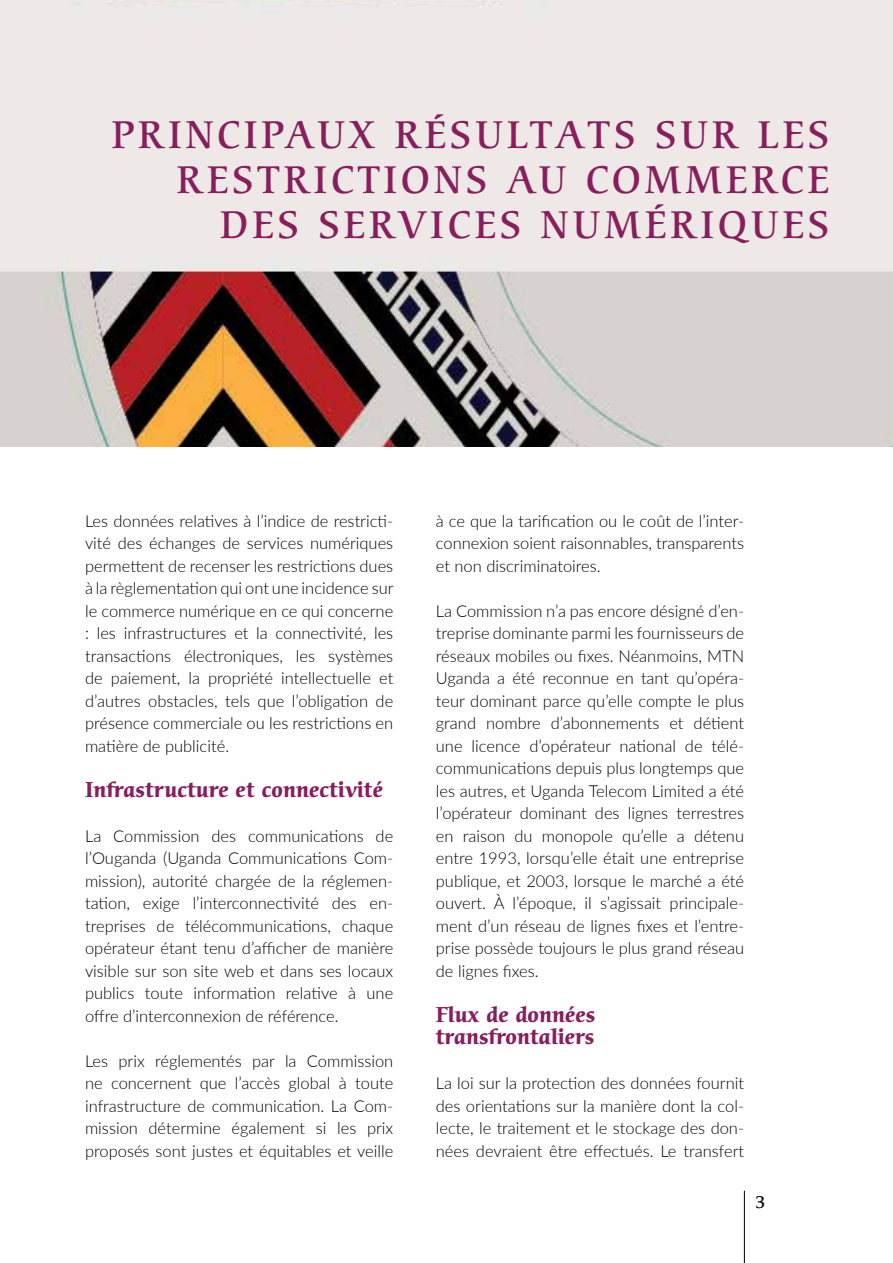
<style>
.page{position:relative;width:893px;height:1263px;background:#fff}
.page>*{position:absolute;margin:0;border:0;box-sizing:border-box;transform-origin:0 0}
.t1{font:500 37.5px/45px "Cerigo Std";letter-spacing:.1em;color:#881e5d;text-align:right}
.t2{font:700 21px/22.5px "Cerigo Std";color:#881e5d}
.t3{font:300 16.5px/22.5px "Lato";color:#000;text-align:justify}
.t4{font:500 16.5px "Cerigo Std";color:#000}
</style>
<div class="page">
<img style="left:0;top:0;width:893px;height:446px">
<hr style="left:744px;top:1191px;width:1px;height:72px;background:#000">
<h1 class="t1" style="left:112px;top:114px;width:719px">PRINCIPAUX RÉSULTATS SUR LES<br>RESTRICTIONS AU COMMERCE<br>DES SERVICES NUMÉRIQUES</h1>
<p class="t3" style="left:85px;top:509px;width:310px">Les données relatives à l’indice de restricti&shy;vité des échanges de services numériques permettent de recenser les restrictions dues à la règlementation qui ont une incidence sur le commerce numérique en ce qui concerne : les infrastructures et la connectivité, les transactions électroniques, les systèmes de paiement, la propriété intellectuelle et d’autres obstacles, tels que l’obligation de présence commerciale ou les restrictions en matière de publicité.</p>
<p class="t2" style="left:85px;top:778px;width:299px">Infrastructure et connectivité</p>
<p class="t3" style="left:85px;top:824px;width:310px">La Commission des communications de l’Ouganda (Uganda Communications Com&shy;mission), autorité chargée de la réglemen&shy;tation, exige l’interconnectivité des en&shy;treprises de télécommunications, chaque opérateur étant tenu d’afficher de manière visible sur son site web et dans ses locaux publics toute information relative à une offre d’interconnexion de référence.</p>
<p class="t3" style="left:85px;top:1049px;width:310px">Les prix réglementés par la Commission ne concernent que l’accès global à toute infrastructure de communication. La Com&shy;mission détermine également si les prix proposés sont justes et équitables et veille</p>
<p class="t3" style="left:436px;top:509px;width:310px">à ce que la tarification ou le coût de l’inter&shy;connexion soient raisonnables, transparents et non discriminatoires.</p>
<p class="t3" style="left:436px;top:599px;width:310px">La Commission n’a pas encore désigné d’en&shy;treprise dominante parmi les fournisseurs de réseaux mobiles ou fixes. Néanmoins, MTN Uganda a été reconnue en tant qu’opéra&shy;teur dominant parce qu’elle compte le plus grand nombre d’abonnements et détient une licence d’opérateur national de télé&shy;communications depuis plus longtemps que les autres, et Uganda Telecom Limited a été l’opérateur dominant des lignes terrestres en raison du monopole qu’elle a détenu entre 1993, lorsqu’elle était une entreprise publique, et 2003, lorsque le marché a été ouvert. À l’époque, il s’agissait principale&shy;ment d’un réseau de lignes fixes et l’entre&shy;prise possède toujours le plus grand réseau de lignes fixes.</p>
<p class="t2" style="left:436px;top:1003px;width:161px">Flux de données transfrontaliers</p>
<p class="t3" style="left:436px;top:1071px;width:310px">La loi sur la protection des données fournit des orientations sur la manière dont la col&shy;lecte, le traitement et le stockage des don&shy;nées devraient être effectués. Le transfert</p>
<p class="t4" style="left:755px;top:1193px;width:12px">3</p>
</div>
